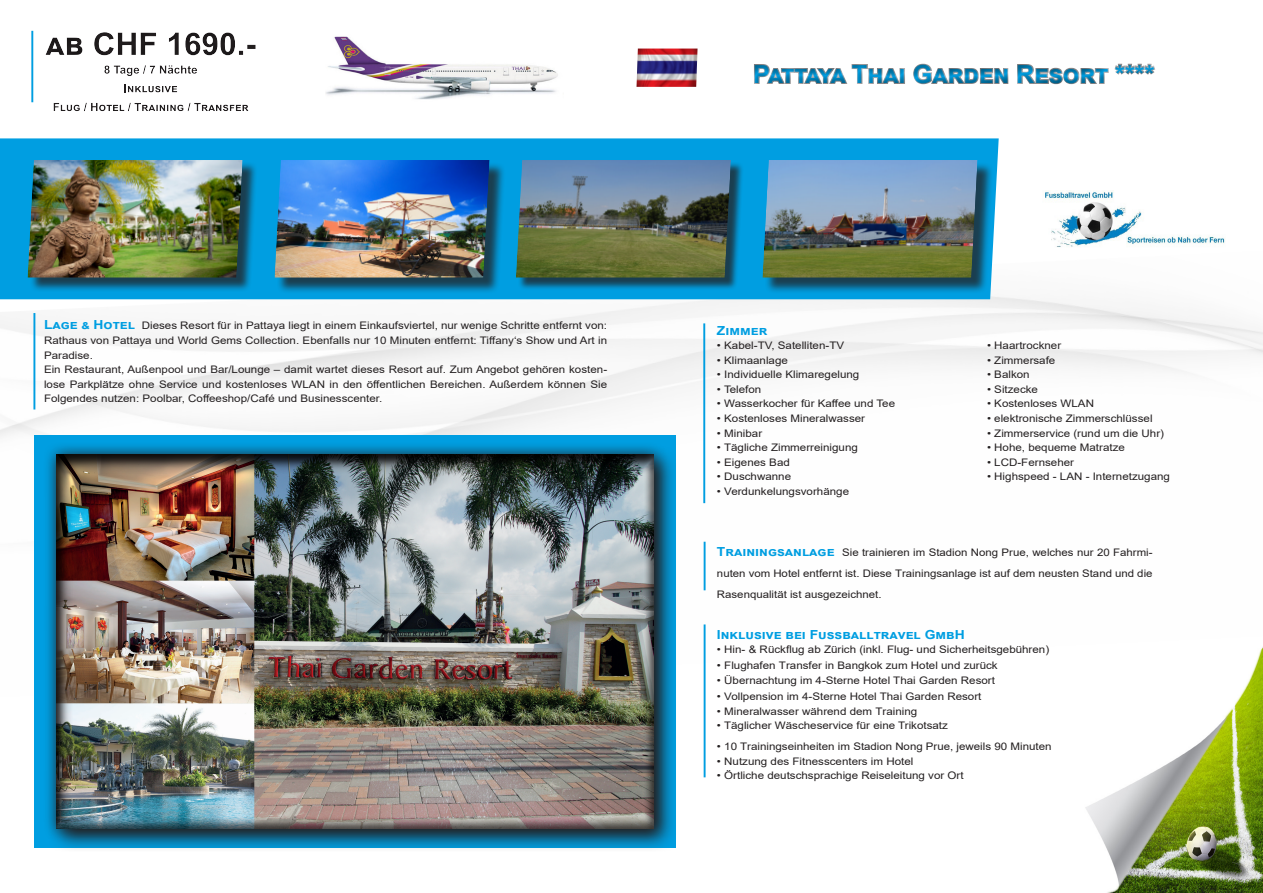
<style>
.page{position:relative;width:1263px;height:893px;background:#fff}
.page>*{position:absolute;margin:0;border:0;box-sizing:border-box;transform-origin:0 0}
.t1{font:700 24.9px "Arial";color:#009ee1}
.t2{font:700 12.45px "Arial";color:#009ee1;scale:1.11 1}
.t3{font:10.35px/14.5px "Arial";color:#231f20;text-align:justify;scale:1.11 1}
.t4{font:10.35px/21px "Arial";color:#231f20;text-align:justify;scale:1.1 1}
.s1{font-weight:700;font-size:12.45px;color:#009ee1}
</style>
<div class="page">
<img style="left:1085px;top:697px;width:178px;height:196px">
<img style="left:0;top:297px;width:1263px;height:400px">
<div style="left:0;top:138px;width:999px;height:161px;background:#009ee1"></div>
<div style="left:518px;top:162px;width:225px;height:128px;background:#231f20;opacity:.75"></div>
<svg style="left:515px;top:160px;width:216px;height:118px;background:#62756c"></svg>
<div style="left:30px;top:161px;width:227px;height:132px;background:#231f20;opacity:.75"></div>
<img style="left:26px;top:158px;width:218px;height:120px">
<hr style="left:704px;top:624px;width:1px;height:153px;background:#009ee1">
<hr style="left:703px;top:323px;width:2px;height:180px;background:#009ee1">
<div style="left:35px;top:22px;width:231px;height:95px;background:#231f20;opacity:.5"></div>
<hr style="left:31px;top:31px;width:2px;height:71px;background:#009ee1">
<div style="left:764px;top:162px;width:229px;height:132px;background:#231f20;opacity:.75"></div>
<img style="left:760px;top:158px;width:218px;height:120px">
<img style="left:326px;top:36px;width:232px;height:64px">
<hr style="left:704px;top:542px;width:1px;height:48px;background:#009ee1">
<div style="left:34px;top:435px;width:642px;height:413px;background:#009ee1"></div>
<div style="left:743px;top:50px;width:423px;height:48px;background:#231f20;opacity:.5"></div>
<svg style="left:58px;top:445px;width:619px;height:404px"></svg>
<div style="left:43px;top:441px;width:624px;height:401px;background:#231f20;opacity:.75"></div>
<img style="left:56px;top:452px;width:598px;height:378px">
<hr style="left:33px;top:313px;width:2px;height:96px;background:#009ee1">
<div style="left:277px;top:162px;width:229px;height:132px;background:#231f20;opacity:.75"></div>
<img style="left:273px;top:158px;width:217px;height:120px">
<img style="left:636px;top:49px;width:61px;height:38px">
<img style="left:1045px;top:191px;width:180px;height:56px">
<p class="t3" style="left:44px;top:318px;width:509px"><span class="s1">Lage &amp; Hotel</span> Dieses Resort für in Pattaya liegt in einem Einkaufsviertel, nur wenige Schritte entfernt von:<br>Rathaus von Pattaya und World Gems Collection. Ebenfalls nur 10 Minuten entfernt: Tiffany‘s Show und Art in Paradise.</p>
<p class="t3" style="left:44px;top:362px;width:509px">Ein Restaurant, Außenpool und Bar/Lounge – damit wartet dieses Resort auf. Zum Angebot gehören kosten&shy;lose Parkplätze ohne Service und kostenloses WLAN in den öffentlichen Bereichen. Außerdem können Sie Folgendes nutzen: Poolbar, Coffeeshop/Café und Businesscenter.</p>
<h1 class="t1" style="left:753px;top:57px;width:403px">Pattaya Thai Garden Resort ****</h1>
<p class="t2" style="left:717px;top:322px;width:47px">Zimmer</p>
<p class="t3" style="left:717px;top:338px;width:116px">• Kabel-TV, Satelliten-TV</p>
<p class="t3" style="left:987px;top:338px;width:68px">• Haartrockner</p>
<p class="t3" style="left:717px;top:353px;width:65px">• Klimaanlage</p>
<p class="t3" style="left:987px;top:353px;width:63px">• Zimmersafe</p>
<p class="t3" style="left:717px;top:367px;width:130px">• Individuelle Klimaregelung</p>
<p class="t3" style="left:987px;top:367px;width:40px">• Balkon</p>
<p class="t3" style="left:717px;top:382px;width:41px">• Telefon</p>
<p class="t3" style="left:987px;top:382px;width:47px">• Sitzecke</p>
<p class="t3" style="left:717px;top:396px;width:162px">• Wasserkocher für Kaffee und Tee</p>
<p class="t3" style="left:987px;top:396px;width:98px">• Kostenloses WLAN</p>
<p class="t3" style="left:717px;top:411px;width:135px">• Kostenloses Mineralwasser</p>
<p class="t3" style="left:987px;top:411px;width:151px">• elektronische Zimmerschlüssel</p>
<p class="t3" style="left:717px;top:426px;width:42px">• Minibar</p>
<p class="t3" style="left:987px;top:426px;width:161px">• Zimmerservice (rund um die Uhr)</p>
<p class="t3" style="left:717px;top:440px;width:128px">• Tägliche Zimmerreinigung</p>
<p class="t3" style="left:987px;top:440px;width:126px">• Hohe, bequeme Matratze</p>
<p class="t3" style="left:717px;top:455px;width:67px">• Eigenes Bad</p>
<p class="t3" style="left:987px;top:455px;width:80px">• LCD-Fernseher</p>
<p class="t3" style="left:717px;top:469px;width:68px">• Duschwanne</p>
<p class="t3" style="left:987px;top:469px;width:166px">• Highspeed - LAN - Internetzugang</p>
<p class="t3" style="left:717px;top:484px;width:121px">• Verdunkelungsvorhänge</p>
<p class="t4" style="left:717px;top:542px;width:397px"><span class="s1">Trainingsanlage</span> Sie trainieren im Stadion Nong Prue, welches nur 20 Fahrmi&shy;nuten vom Hotel entfernt ist. Diese Trainingsanlage ist auf dem neusten Stand und die Rasenqualität ist ausgezeichnet.</p>
<p class="t2" style="left:717px;top:626px;width:225px">Inklusive bei Fussballtravel GmbH</p>
<p class="t3" style="left:717px;top:642px;width:301px">• Hin- &amp; Rückflug ab Zürich (inkl. Flug- und Sicherheitsgebühren)</p>
<p class="t3" style="left:717px;top:658px;width:254px">• Flughafen Transfer in Bangkok zum Hotel und zurück</p>
<p class="t3" style="left:717px;top:673px;width:252px">• Übernachtung im 4-Sterne Hotel Thai Garden Resort</p>
<p class="t3" style="left:717px;top:689px;width:240px">• Vollpension im 4-Sterne Hotel Thai Garden Resort</p>
<p class="t3" style="left:717px;top:704px;width:182px">• Mineralwasser während dem Training</p>
<p class="t3" style="left:717px;top:718px;width:210px">• Täglicher Wäscheservice für eine Trikotsatz</p>
<p class="t3" style="left:717px;top:739px;width:303px">• 10 Trainingseinheiten im Stadion Nong Prue, jeweils 90 Minuten</p>
<p class="t3" style="left:717px;top:754px;width:178px">• Nutzung des Fitnesscenters im Hotel</p>
<p class="t3" style="left:717px;top:768px;width:224px">• Örtliche deutschsprachige Reiseleitung vor Ort</p>
</div>
